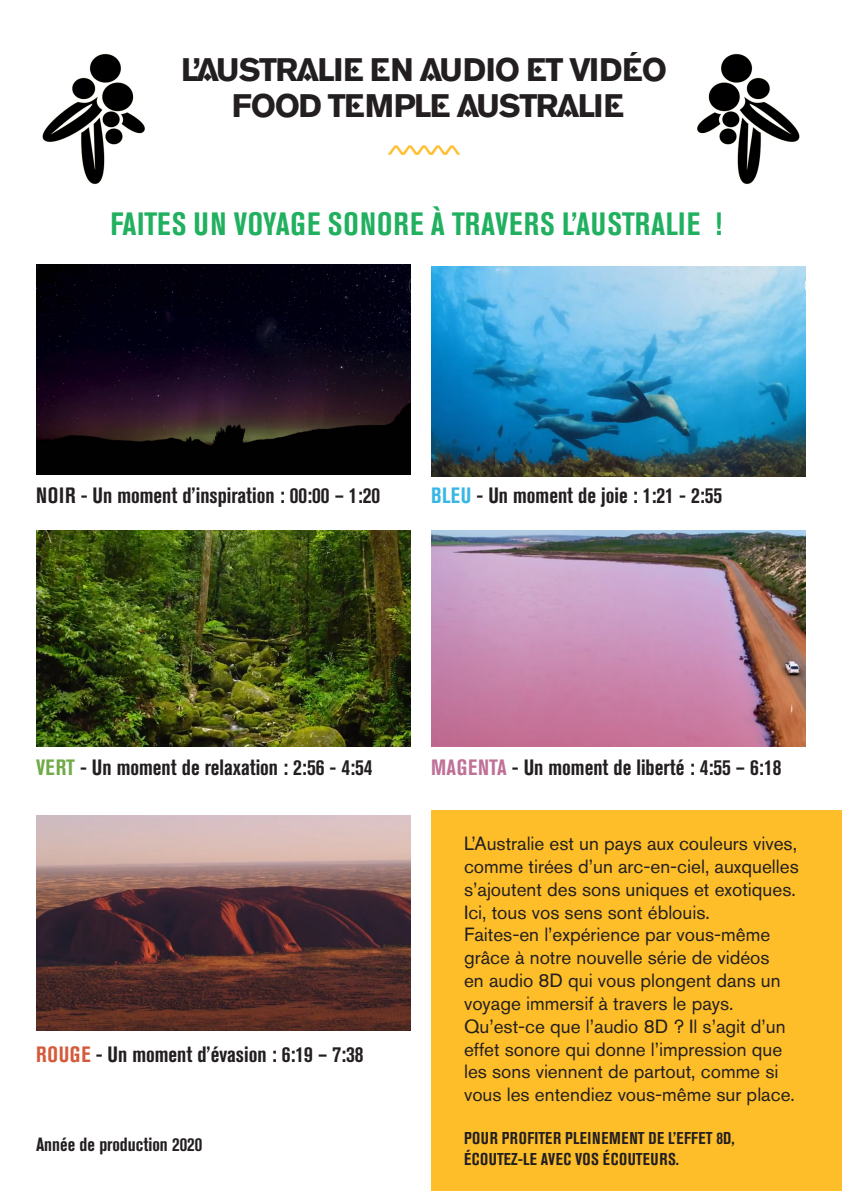
<style>
.page{position:relative;width:842px;height:1191px;background:#fff}
.page>*{position:absolute;margin:0;border:0;box-sizing:border-box;transform-origin:0 0}
.t1{font:700 32.3px "Akzidenz Groteskaro";letter-spacing:-.05em;color:#231f20}
.t2{font:32px "Akzidenz Groteskaro Bd Cn";letter-spacing:.02em;color:#20b05f}
.t3{font:22.1px "Akzidenz Groteskaro";color:#febe2a;scale:1.5 1}
.t4{font:22px "Akzidenz Groteskaro Bd Cn";color:#231f20}
.t5{font:19px/22.8px "Akzidenz Grotesk BE";color:#231f20}
.t6{font:19px "Akzidenz Groteskaro Bd Cn";color:#231f20}
.t7{font:17px "Akzidenz Groteskaro Bd Cn";letter-spacing:.035em;color:#231f20}
.s1{color:#38b6e6}
.s2{color:#71aa49}
.s3{color:#bf7198}
.s4{color:#d55a3a}
</style>
<div class="page">
<div style="left:431px;top:809px;width:410px;height:381px;background:#febe2a"></div>
<img style="left:36px;top:264px;width:374px;height:210px">
<img style="left:431px;top:267px;width:375px;height:209px">
<img style="left:36px;top:531px;width:374px;height:215px">
<img style="left:431px;top:531px;width:375px;height:215px">
<img style="left:36px;top:815px;width:374px;height:215px">
<img style="left:42px;top:53px;width:103px;height:131px">
<img style="left:697px;top:53px;width:103px;height:131px">
<p class="t1" style="left:181px;top:51px;width:488px">L’AUSTRALIE EN AUDIO ET VIDÉO</p>
<p class="t1" style="left:232px;top:87px;width:394px">FOOD TEMPLE AUSTRALIE</p>
<p class="t3" style="left:384px;top:140px;width:55px">^^^^^</p>
<p class="t2" style="left:110px;top:205px;width:613px">FAITES UN VOYAGE SONORE À TRAVERS L’AUSTRALIE !</p>
<p class="t4" style="left:36px;top:483px;width:346px">NOIR - Un moment d’inspiration : 00:00 – 1:20</p>
<p class="t4" style="left:431px;top:483px;width:293px"><span class="s1">BLEU</span> - Un moment de joie : 1:21 - 2:55</p>
<p class="t4" style="left:36px;top:754px;width:338px"><span class="s2">VERT</span> - Un moment de relaxation : 2:56 - 4:54</p>
<p class="t4" style="left:431px;top:754px;width:352px"><span class="s3">MAGENTA</span> - Un moment de liberté : 4:55 – 6:18</p>
<p class="t4" style="left:36px;top:1041px;width:329px"><span class="s4">ROUGE</span> - Un moment d’évasion : 6:19 – 7:38</p>
<p class="t6" style="left:36px;top:1133px;width:168px">Année de production 2020</p>
<p class="t5" style="left:464px;top:832px;width:336px">L’Australie est un pays aux couleurs vives, comme tirées d’un arc-en-ciel, auxquelles s’ajoutent des sons uniques et exotiques.<br>Ici, tous vos sens sont éblouis.</p>
<p class="t5" style="left:464px;top:923px;width:318px">Faites-en l’expérience par vous-même grâce à notre nouvelle série de vidéos en audio 8D qui vous plongent dans un voyage immersif à travers le pays.</p>
<p class="t5" style="left:464px;top:1014px;width:332px">Qu’est-ce que l’audio 8D ? Il s’agit d’un effet sonore qui donne l’impression que les sons viennent de partout, comme si vous les entendiez vous-même sur place.</p>
<p class="t7" style="left:464px;top:1128px;width:272px">POUR PROFITER PLEINEMENT DE L’EFFET 8D,</p>
<p class="t7" style="left:464px;top:1149px;width:217px">ÉCOUTEZ-LE AVEC VOS ÉCOUTEURS.</p>
</div>
